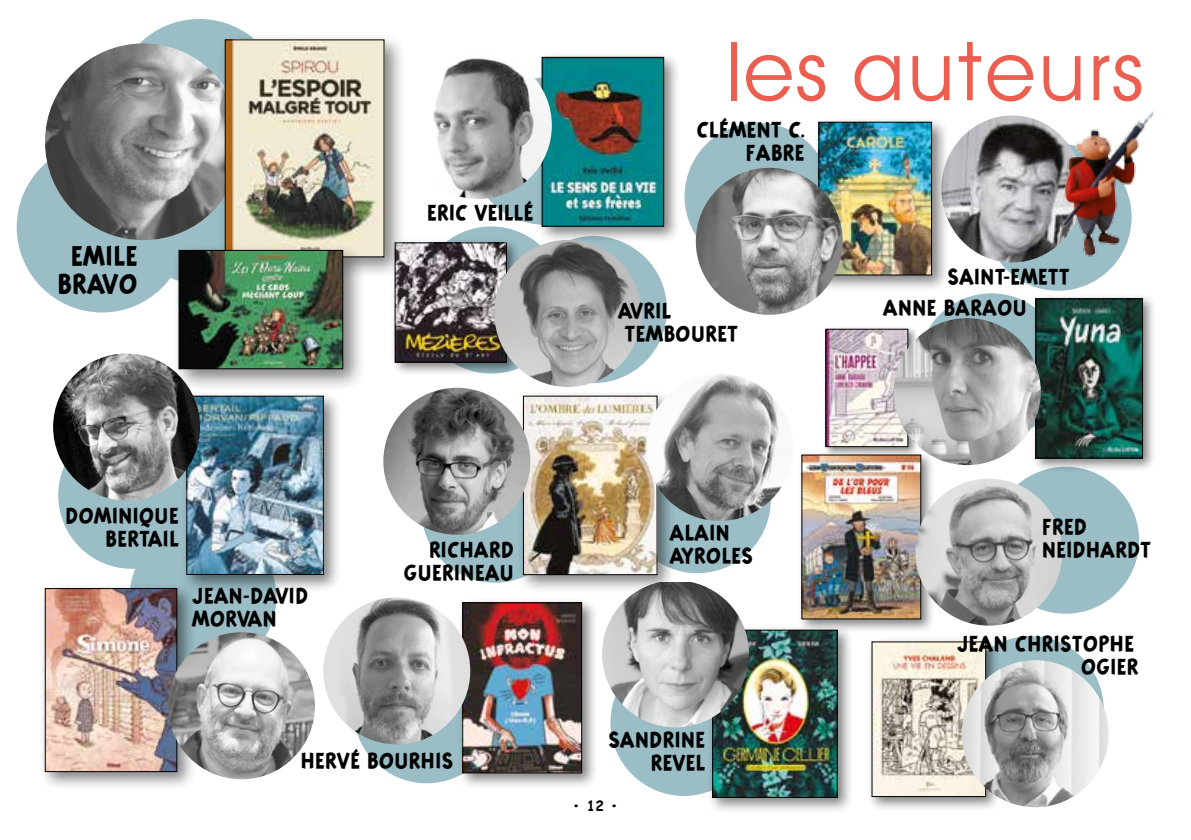
<style>
.page{position:relative;width:1191px;height:840px;background:#fff}
.page>*{position:absolute;margin:0;border:0;box-sizing:border-box;transform-origin:0 0}
.t1{font:82px "Avant Garde";color:#ec5f50}
.t2{font:28px/28px "Remi Cut";color:#000;text-align:center;scale:.95 1}
.t3{font:22.4px/22.4px "Remi Cut";color:#000;text-align:right;scale:.95 1}
.t4{font:700 14px "Comic Sans MS";color:#000}
</style>
<div class="page">
<div style="left:129px;top:523px;width:147px;height:147px;background:#9abdc6;border-radius:50%"></div>
<div style="left:58px;top:421px;width:147px;height:147px;background:#9abdc6;border-radius:50%"></div>
<div style="left:421px;top:435px;width:147px;height:147px;background:#9abdc6;border-radius:50%"></div>
<div style="left:181px;top:390px;width:161px;height:203px;background:#000;opacity:.5"></div>
<img style="left:189px;top:397px;width:133px;height:175px">
<div style="left:187px;top:395px;width:137px;height:179px;border:1px solid #000"></div>
<div style="left:39px;top:581px;width:157px;height:210px;background:#000;opacity:.5"></div>
<img style="left:47px;top:590px;width:128px;height:179px">
<div style="left:45px;top:588px;width:132px;height:183px;border:1px solid #000"></div>
<div style="left:984px;top:144px;width:147px;height:146px;background:#9abdc6;border-radius:50%"></div>
<img style="left:949px;top:115px;width:110px;height:147px">
<img style="left:1059px;top:112px;width:96px;height:146px">
<div style="left:520px;top:236px;width:147px;height:147px;background:#9abdc6;border-radius:50%"></div>
<div style="left:610px;top:648px;width:147px;height:147px;background:#9abdc6;border-radius:50%"></div>
<div style="left:624px;top:426px;width:147px;height:147px;background:#9abdc6;border-radius:50%"></div>
<div style="left:353px;top:636px;width:147px;height:146px;background:#9abdc6;border-radius:50%"></div>
<div style="left:457px;top:597px;width:141px;height:192px;background:#000;opacity:.5"></div>
<img style="left:464px;top:604px;width:116px;height:166px">
<div style="left:462px;top:602px;width:120px;height:170px;border:1px solid #000"></div>
<div style="left:684px;top:123px;width:147px;height:147px;background:#9abdc6;border-radius:50%"></div>
<div style="left:918px;top:293px;width:146px;height:147px;background:#9abdc6;border-radius:50%"></div>
<div style="left:956px;top:635px;width:147px;height:147px;background:#9abdc6;border-radius:50%"></div>
<div style="left:992px;top:466px;width:147px;height:147px;background:#9abdc6;border-radius:50%"></div>
<div style="left:17px;top:142px;width:170px;height:170px;background:#9abdc6;border-radius:50%"></div>
<div style="left:118px;top:114px;width:170px;height:170px;background:#9abdc6;border-radius:50%"></div>
<div style="left:114px;top:19px;width:171px;height:171px;background:#9abdc6;border-radius:50%"></div>
<div style="left:813px;top:116px;width:136px;height:176px;background:#000;opacity:.5"></div>
<img style="left:820px;top:124px;width:109px;height:149px">
<div style="left:818px;top:122px;width:113px;height:153px;border:1px solid #000"></div>
<div style="left:1030px;top:293px;width:126px;height:179px;background:#000;opacity:.5"></div>
<img style="left:1037px;top:300px;width:103px;height:156px">
<div style="left:1035px;top:298px;width:107px;height:160px;border:1px solid #000"></div>
<div style="left:822px;top:325px;width:96px;height:132px;background:#000;opacity:.5"></div>
<img style="left:827px;top:331px;width:79px;height:113px">
<div style="left:797px;top:450px;width:138px;height:183px;background:#000;opacity:.5"></div>
<img style="left:803px;top:456px;width:116px;height:161px">
<img style="left:45px;top:43px;width:196px;height:197px;border-radius:98px">
<div style="left:471px;top:78px;width:147px;height:146px;background:#9abdc6;border-radius:50%"></div>
<div style="left:218px;top:33px;width:189px;height:246px;background:#000;opacity:.5"></div>
<img style="left:227px;top:42px;width:155px;height:213px">
<div style="left:225px;top:40px;width:159px;height:217px;border:1px solid #000"></div>
<div style="left:517px;top:390px;width:160px;height:204px;background:#000;opacity:.5"></div>
<img style="left:525px;top:397px;width:130px;height:175px">
<div style="left:523px;top:395px;width:134px;height:179px;border:1px solid #000"></div>
<div style="left:707px;top:624px;width:147px;height:189px;background:#000;opacity:.5"></div>
<img style="left:714px;top:631px;width:121px;height:164px">
<div style="left:712px;top:629px;width:125px;height:168px;border:1px solid #000"></div>
<div style="left:536px;top:51px;width:145px;height:193px;background:#000;opacity:.5"></div>
<img style="left:544px;top:59px;width:118px;height:165px">
<div style="left:542px;top:57px;width:122px;height:169px;border:1px solid #000"></div>
<div style="left:172px;top:243px;width:194px;height:149px;background:#000;opacity:.5"></div>
<img style="left:181px;top:252px;width:160px;height:115px">
<div style="left:179px;top:250px;width:164px;height:119px;border:1px solid #000"></div>
<img style="left:646px;top:374px;width:147px;height:146px;border-radius:73px">
<div style="left:866px;top:636px;width:135px;height:175px;background:#000;opacity:.5"></div>
<img style="left:873px;top:643px;width:111px;height:151px">
<div style="left:418px;top:226px;width:146px;height:147px;background:#9abdc6;border-radius:50%"></div>
<div style="left:390px;top:238px;width:131px;height:138px;background:#000;opacity:.5"></div>
<img style="left:397px;top:244px;width:108px;height:116px">
<div style="left:395px;top:242px;width:112px;height:120px;border:1px solid #000"></div>
<img style="left:494px;top:240px;width:147px;height:147px;border-radius:73px">
<img style="left:53px;top:353px;width:147px;height:147px;border-radius:73px">
<img style="left:961px;top:659px;width:147px;height:147px;border-radius:73px">
<img style="left:894px;top:318px;width:146px;height:147px;border-radius:73px">
<img style="left:915px;top:478px;width:147px;height:147px;border-radius:73px">
<img style="left:696px;top:168px;width:146px;height:146px;border-radius:73px">
<img style="left:323px;top:597px;width:147px;height:147px;border-radius:73px">
<img style="left:405px;top:52px;width:147px;height:147px;border-radius:73px">
<img style="left:602px;top:581px;width:147px;height:146px">
<img style="left:168px;top:632px;width:147px;height:146px;border-radius:73px">
<img style="left:383px;top:387px;width:147px;height:147px;border-radius:73px">
<p class="t2" style="left:57px;top:241px;width:86px">EMILE<br>BRAVO</p>
<p class="t3" style="left:427px;top:201px;width:114px">ERIC VEILLÉ</p>
<h1 class="t1" style="left:726px;top:21px;width:419px">les auteurs</h1>
<p class="t3" style="left:696px;top:118px;width:115px">CLÉMENT C.<br>FABRE</p>
<p class="t3" style="left:624px;top:299px;width:121px;text-align:left;text-indent:-7px">AVRIL<br>TEMBOURET</p>
<p class="t3" style="left:947px;top:265px;width:131px">SAINT-EMETT</p>
<p class="t3" style="left:883px;top:295px;width:153px">ANNE BARAOU</p>
<p class="t3" style="left:65px;top:504px;width:121px">DOMINIQUE<br>BERTAIL</p>
<p class="t3" style="left:192px;top:584px;width:124px;text-align:left">JEAN-DAVID<br>MORVAN</p>
<p class="t3" style="left:403px;top:538px;width:118px">RICHARD<br>GUERINEAU</p>
<p class="t3" style="left:300px;top:748px;width:162px">HERVÉ BOURHIS</p>
<p class="t3" style="left:669px;top:521px;width:89px;text-align:left">ALAIN<br>AYROLES</p>
<p class="t3" style="left:608px;top:728px;width:104px">SANDRINE<br>REVEL</p>
<p class="t4" style="left:572px;top:794px;width:48px">• 12 •</p>
<p class="t3" style="left:1041px;top:515px;width:117px;text-align:left">FRED<br>NEIDHARDT</p>
<p class="t3" style="left:956px;top:632px;width:193px">JEAN CHRISTOPHE<br>OGIER</p>
</div>
